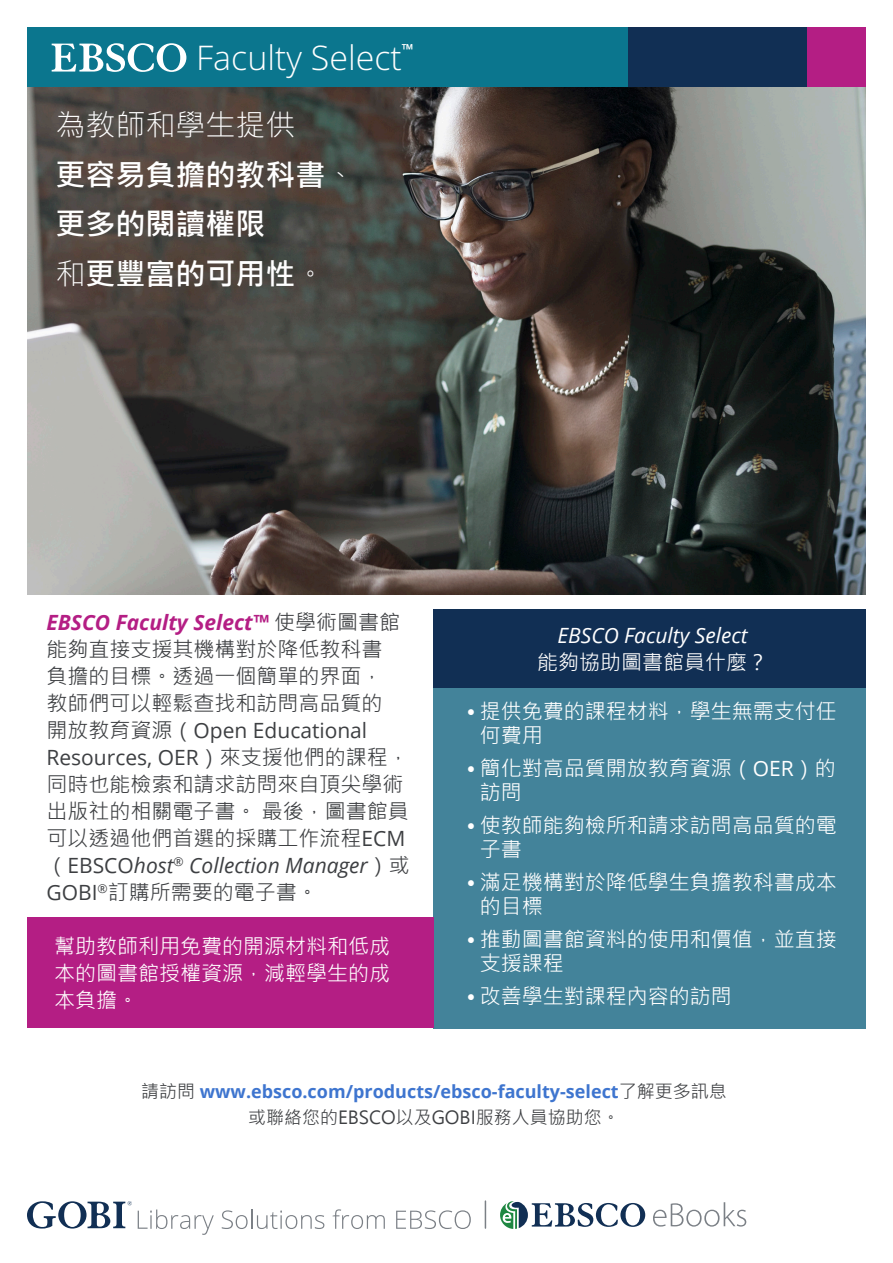
<style>
.page{position:relative;width:893px;height:1263px;background:#fff}
.page>*{position:absolute;margin:0;border:0;box-sizing:border-box;transform-origin:0 0}
.t1{font:300 33.9px "Open Sans";color:#fff}
.t2{font:30px/49.5px "Microsoft Jheng Hei UI Bold";color:#fff}
.t3{font:21px/27px "Microsoft Jheng Hei UI Regular";color:#3d3f42}
.Paragraph_-_Large{font:21px/24px "Microsoft Jheng Hei UI Regular";color:#fff}
.t4{font:italic 21px/27px "Open Sans";color:#fff;text-align:center}
.t5{font:700 18px/25.5px "Open Sans";color:#3e75cf;text-align:center}
.s1{font-family:"Microsoft Jheng Hei UI Light"}
.s2{font-family:"Open Sans";font-weight:700;font-style:italic;color:#b41e84}
.s3{font-family:"Open Sans"}
.s4{font-family:"Open Sans";font-style:italic}
.s5{font-family:"Microsoft Jheng Hei UI Regular";font-style:normal}
.s6{font-family:"Microsoft Jheng Hei UI Regular";font-weight:400;color:#3d3f42}
</style>
<div class="page">
<img style="left:27px;top:86px;width:839px;height:508px">
<div style="left:434px;top:609px;width:432px;height:419px;background:#43839a"></div>
<div style="left:434px;top:609px;width:432px;height:79px;background:#112f54"></div>
<div style="left:27px;top:918px;width:407px;height:110px;background:#b41e84"></div>
<svg style="left:653px;top:1202px;width:93px;height:24px"></svg>
<svg style="left:500px;top:1201px;width:145px;height:28px"></svg>
<svg style="left:138px;top:1209px;width:76px;height:26px"></svg>
<svg style="left:222px;top:1210px;width:26px;height:19px"></svg>
<hr style="left:251px;top:1209px;width:2px;height:20px;background:#7b8086">
<svg style="left:257px;top:1210px;width:67px;height:19px"></svg>
<svg style="left:333px;top:1209px;width:52px;height:20px"></svg>
<svg style="left:396px;top:1210px;width:75px;height:19px"></svg>
<svg style="left:27px;top:1201px;width:105px;height:27px"></svg>
<svg style="left:485px;top:1201px;width:1px;height:27px"></svg>
<div style="left:27px;top:27px;width:601px;height:59px;background:#0b768e"></div>
<div style="left:628px;top:27px;width:180px;height:59px;background:#112f54"></div>
<div style="left:808px;top:27px;width:58px;height:59px;background:#b41e84"></div>
<svg style="left:52px;top:43px;width:134px;height:29px"></svg>
<p class="t1" style="left:196px;top:34px;width:219px">Faculty Select<sup>™</sup></p>
<p class="t2" style="left:55px;top:101px;width:302px"><span class="s1">為教師和學生提供<br></span>更容易負擔的教科書<span class="s1">、</span>更多的閱讀權限<br><span class="s1">和</span>更豐富的可用性<span class="s1">。</span></p>
<p class="t3" style="left:46px;top:609px;width:365px"><span class="s2">EBSCO Faculty Select™</span> 使學術圖書館能夠直接支援其機構對於降低教科書<br>負擔的目標。透過一個簡單的界面，<br>教師們可以輕鬆查找和訪問高品質的<br>開放教育資源（<span class="s3">Open Educational<br>Resources, OER</span>）來支援他們的課程，同時也能檢索和請求訪問來自頂尖學術出版社的相關電子書。 最後，圖書館員可以透過他們首選的採購工作流程<span class="s3">ECM</span>（<span class="s3">EBSCO</span><span class="s4">host</span><sup>®</sup> <span class="s4">Collection Manager</span>）或<br><span class="s3">GOBI</span><sup>®</sup>訂購所需要的電子書。</p>
<p class="Paragraph_-_Large" style="left:54px;top:933px;width:337px;line-height:27px;text-align:justify">幫助教師利用免費的開源材料和低成本的圖書館授權資源，減輕學生的成本負擔。</p>
<p class="t4" style="left:537px;top:621px;width:232px">EBSCO Faculty Select<br><span class="s5">能夠協助圖書館員什麼？</span></p>
<p class="Paragraph_-_Large" style="left:480px;top:699px;width:358px;text-indent:-14px">• 提供免費的課程材料，學生無需支付任何費用</p>
<p class="Paragraph_-_Large" style="left:480px;top:756px;width:358px;text-indent:-14px">• 簡化對高品質開放教育資源（<span class="s3">OER</span>）的訪問</p>
<p class="Paragraph_-_Large" style="left:480px;top:813px;width:358px;text-indent:-14px">• 使教師能夠檢所和請求訪問高品質的電子書</p>
<p class="Paragraph_-_Large" style="left:480px;top:870px;width:358px;text-indent:-14px">• 滿足機構對於降低學生負擔教科書成本的目標</p>
<p class="Paragraph_-_Large" style="left:480px;top:927px;width:358px;text-indent:-14px">• 推動圖書館資料的使用和價值，並直接支援課程</p>
<p class="Paragraph_-_Large" style="left:466px;top:984px;width:267px">• 改善學生對課程內容的訪問</p>
<p class="t5" style="left:141px;top:1078px;width:587px"><span class="s6">請訪問</span> www.ebsco.com/products/ebsco-faculty-select<span class="s6">了解更多訊息或聯絡您的EBSCO以及GOBI服務人員協助您。</span></p>
</div>
